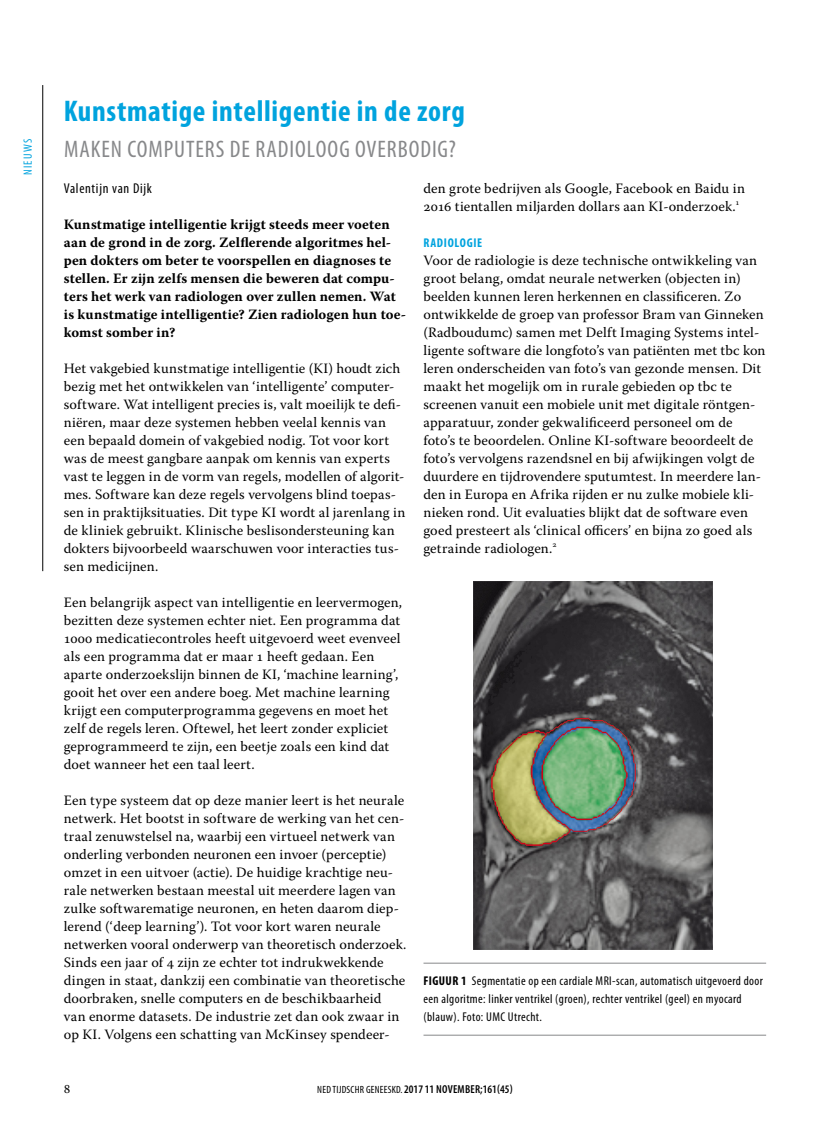
<style>
.page{position:relative;width:830px;height:1127px;background:#fff}
.page>*{position:absolute;margin:0;border:0;box-sizing:border-box;transform-origin:0 0}
.t1{font:700 condensed 30px "Myriad Pro";letter-spacing:.02em;color:#00a3de}
.t2{font:condensed 24px "Myriad Pro";letter-spacing:.04em;color:#87888a}
.t3{font:14.25px/18px "Warnock Pro";letter-spacing:.01em;color:#000}
.t4{font:700 14.25px/18px "Warnock Pro";letter-spacing:.005em;color:#000}
.t5{font:condensed 14.25px "Myriad Pro";letter-spacing:.05em;color:#000}
.t6{font:13.5px "Warnock Pro";color:#000}
.t7{font:condensed 12.75px/18px "Myriad Pro";letter-spacing:.03em;color:#000}
.t8{font:700 condensed 12.75px "Myriad Pro";letter-spacing:.05em;color:#00a3de}
.t9{font:condensed 12px "Myriad Pro";letter-spacing:.1em;color:#00a3de}
.t10{font:600 condensed 11.55px "Myriad Pro";letter-spacing:.01em;color:#000}
.s1{font-weight:700}
.s2{font-weight:400;font-size:10.5px}
</style>
<div class="page">
<hr style="left:42px;top:85px;width:1px;height:486px;background:#000">
<hr style="left:423px;top:963px;width:342px;height:1px;background:#87888a">
<hr style="left:423px;top:1035px;width:342px;height:1px;background:#87888a">
<img style="left:473px;top:582px;width:239px;height:367px">
<p class="t9" style="left:21px;top:175px;width:37px;rotate:-90deg">NIEUWS</p>
<h1 class="t1" style="left:64px;top:95px;width:402px">Kunstmatige intelligentie in de zorg</h1>
<h2 class="t2" style="left:64px;top:136px;width:133px">Maken computers</h2>
<h2 class="t2" style="left:230px;top:136px;width:227px">de radioloog overbodig?</h2>
<p class="t5" style="left:64px;top:181px;width:90px">Valentijn van Dijk</p>
<p class="t4" style="left:64px;top:215px;width:344px">Kunstmatige intelligentie krijgt steeds meer voeten aan de grond in de zorg. Zelflerende algoritmes hel&shy;pen dokters om beter te voorspellen en diagnoses te stellen. Er zijn zelfs mensen die beweren dat compu&shy;ters het werk van radiologen over zullen nemen. Wat is kunstmatige intelligentie? Zien radiologen hun toe&shy;komst somber in?</p>
<p class="t3" style="left:64px;top:359px;width:343px">Het vakgebied kunstmatige intelligentie (KI) houdt zich bezig met het ontwikkelen van ‘intelligente’ computer&shy;software. Wat intelligent precies is, valt moeilijk te defi&shy;niëren, maar deze systemen hebben veelal kennis van een bepaald domein of vakgebied nodig. Tot voor kort was de meest gangbare aanpak om kennis van experts vast te leggen in de vorm van regels, modellen of algorit&shy;mes. Software kan deze regels vervolgens blind toepas&shy;sen in praktijksituaties. Dit type KI wordt al jarenlang in de kliniek gebruikt. Klinische beslisondersteuning kan dokters bijvoorbeeld waarschuwen voor interacties tus&shy;sen medicijnen.</p>
<p class="t3" style="left:64px;top:593px;width:339px">Een belangrijk aspect van intelligentie en leervermogen, bezitten deze systemen echter niet. Een programma dat 1000 medicatiecontroles heeft uitgevoerd weet evenveel als een programma dat er maar 1 heeft gedaan. Een aparte onderzoekslijn binnen de KI, ‘machine learning’, gooit het over een andere boeg. Met machine learning krijgt een computerprogramma gegevens en moet het zelf de regels leren. Oftewel, het leert zonder expliciet geprogrammeerd te zijn, een beetje zoals een kind dat doet wanneer het een taal leert.</p>
<p class="t3" style="left:64px;top:791px;width:344px">Een type systeem dat op deze manier leert is het neurale netwerk. Het bootst in software de werking van het cen&shy;traal zenuwstelsel na, waarbij een virtueel netwerk van onderling verbonden neuronen een invoer (perceptie) omzet in een uitvoer (actie). De huidige krachtige neu&shy;rale netwerken bestaan meestal uit meerdere lagen van zulke softwarematige neuronen, en heten daarom diep&shy;lerend (‘deep learning’). Tot voor kort waren neurale netwerken vooral onderwerp van theoretisch onderzoek.<br>Sinds een jaar of 4 zijn ze echter tot indrukwekkende dingen in staat, dankzij een combinatie van theoretische doorbraken, snelle computers en de beschikbaarheid van enorme datasets. De industrie zet dan ook zwaar in op KI. Volgens een schatting van McKinsey spendeer-</p>
<p class="t3" style="left:423px;top:179px;width:323px">den grote bedrijven als Google, Facebook en Baidu in<br>2016 tientallen miljarden dollars aan KI-onderzoek.<sup>1</sup></p>
<p class="t8" style="left:423px;top:236px;width:60px">Radiologie</p>
<p class="t3" style="left:423px;top:251px;width:343px">Voor de radiologie is deze technische ontwikkeling van groot belang, omdat neurale netwerken (objecten in) beelden kunnen leren herkennen en classificeren. Zo ontwikkelde de groep van professor Bram van Ginneken (Radboudumc) samen met Delft Imaging Systems intel&shy;ligente software die longfoto’s van patiënten met tbc kon leren onderscheiden van foto’s van gezonde mensen. Dit maakt het mogelijk om in rurale gebieden op tbc te screenen vanuit een mobiele unit met digitale röntgen&shy;apparatuur, zonder gekwalificeerd personeel om de foto’s te beoordelen. Online KI-software beoordeelt de foto’s vervolgens razendsnel en bij afwijkingen volgt de duurdere en tijdrovendere sputumtest. In meerdere lan&shy;den in Europa en Afrika rijden er nu zulke mobiele kli&shy;nieken rond. Uit evaluaties blijkt dat de software even goed presteert als ‘clinical officers’ en bijna zo goed als getrainde radiologen.<sup>2</sup></p>
<p class="t7" style="left:423px;top:972px;width:341px"><span class="s1">FIGUUR 1</span> Segmentatie op een cardiale MRI-scan, automatisch uitgevoerd door een algoritme: linker ventrikel (groen), rechter ventrikel (geel) en myocard (blauw). Foto: UMC Utrecht.</p>
<p class="t6" style="left:64px;top:1080px;width:8px">8</p>
<p class="t10" style="left:317px;top:1083px;width:197px"><span class="s2">NED TIJDSCHR GENEESKD.</span> 2017 11 NOVEMBER;161(45)</p>
</div>
